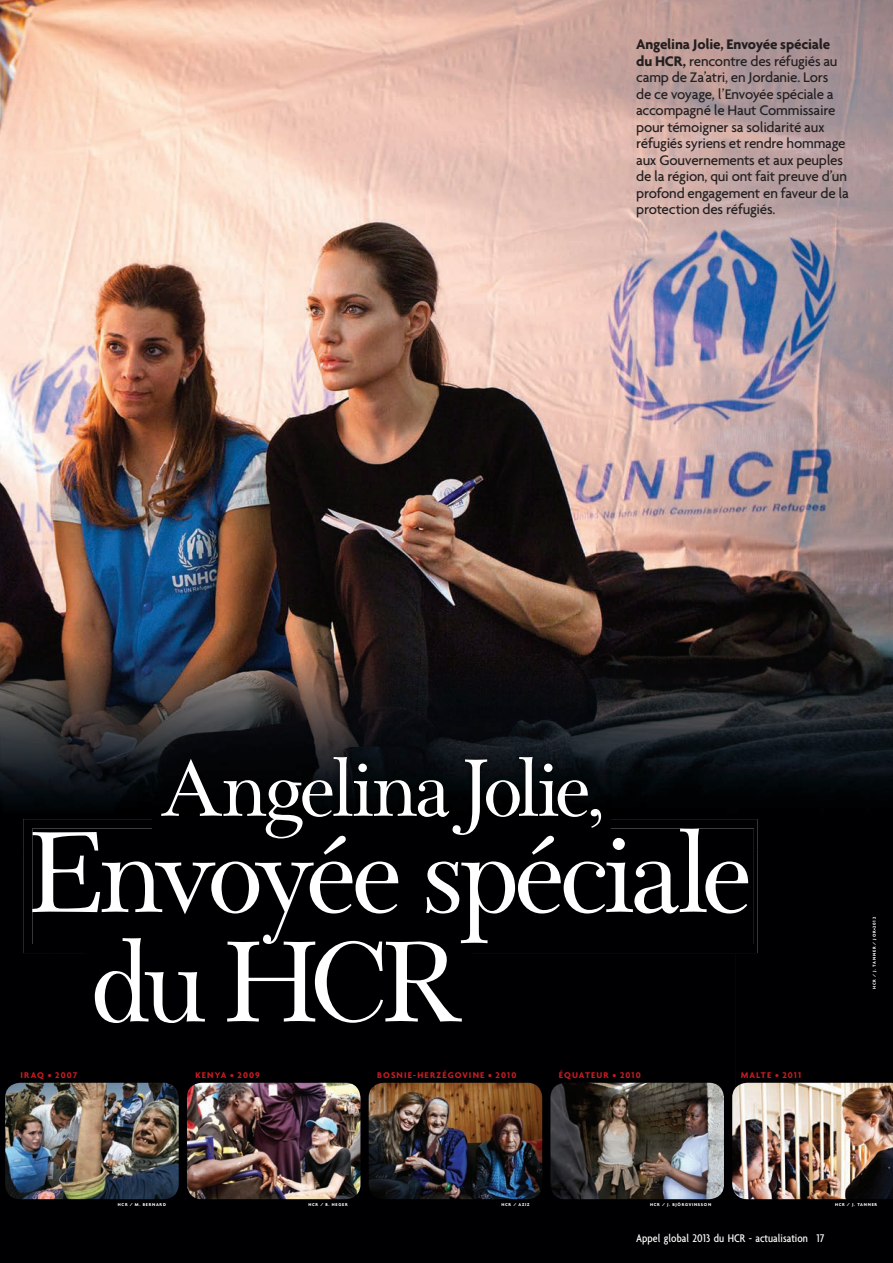
<style>
.page{position:relative;width:893px;height:1263px;background:#fff}
.page>*{position:absolute;margin:0;border:0;box-sizing:border-box;transform-origin:0 0}
.t1{font:127.5px "Wessex";letter-spacing:-.055em;color:#fff}
.t2{font:90px "Wessex";letter-spacing:-.05em;color:#fff}
.t3{font:500 15px/16.5px "Agenda";letter-spacing:-.015em;color:#231f20}
.t4{font:500 condensed 12px "Agenda";color:#fff}
.t5{font:700 9px "Agenda";letter-spacing:.12em;color:#c61c22}
.t6{font:700 4.5px "Agenda";letter-spacing:.16em;color:#fff}
.s1{font-weight:700}
</style>
<div class="page">
<img style="left:0;top:0;width:893px;height:653px">
<div style="left:0;top:1195px;width:893px;height:68px;background:#000002"></div>
<img style="left:0;top:653px;width:157px;height:196px">
<img style="left:157px;top:653px;width:736px;height:98px">
<img style="left:610px;top:751px;width:283px;height:98px">
<div style="left:0;top:849px;width:52px;height:346px;background:#000002"></div>
<div style="left:736px;top:849px;width:157px;height:234px;background:#000002"></div>
<div style="left:52px;top:953px;width:53px;height:130px;background:#000002"></div>
<div style="left:421px;top:953px;width:315px;height:242px;background:#000002"></div>
<div style="left:105px;top:1032px;width:316px;height:163px;background:#000002"></div>
<img style="left:732px;top:1083px;width:161px;height:116px">
<img style="left:550px;top:1083px;width:174px;height:116px">
<img style="left:369px;top:1083px;width:173px;height:116px">
<img style="left:187px;top:1083px;width:173px;height:116px">
<img style="left:5px;top:1083px;width:174px;height:116px">
<div style="left:23px;top:819px;width:734px;height:134px;background:#000002"></div>
<div style="left:32px;top:828px;width:722px;height:116px;background:#000002"></div>
<img style="left:152px;top:748px;width:458px;height:80px">
<div style="left:152px;top:828px;width:458px;height:19px;background:#000002"></div>
<div style="left:85px;top:944px;width:385px;height:88px;background:#000002"></div>
<div style="left:85px;top:928px;width:385px;height:16px;background:#000002"></div>
<p class="t3" style="left:636px;top:36px;width:214px"><span class="s1">Angelina Jolie, Envoyée spéciale du HCR,</span> rencontre des réfugiés au camp de Za’atri, en Jordanie. Lors<br>de ce voyage, l’Envoyée spéciale a accompagné le Haut Commissaire pour témoigner sa solidarité aux réfugiés syriens et rendre hommage aux Gouvernements et aux peuples de la région, qui ont fait preuve d’un profond engagement en faveur de la protection des réfugiés.</p>
<h2 class="t2" style="left:159px;top:741px;width:448px">Angelina Jolie,</h2>
<h1 class="t1" style="left:30px;top:805px;width:725px">Envoyée spéciale</h1>
<h1 class="t1" style="left:90px;top:915px;width:376px">du HCR</h1>
<p class="t5" style="left:21px;top:1069px;width:58px">IRAQ • 2007</p>
<p class="t5" style="left:195px;top:1069px;width:66px">KENYA • 2009</p>
<p class="t5" style="left:377px;top:1069px;width:141px">BOSNIE-HERZÉGOVINE • 2010</p>
<p class="t5" style="left:559px;top:1069px;width:83px">ÉQUATEUR • 2010</p>
<p class="t5" style="left:741px;top:1069px;width:62px">MALTE • 2011</p>
<p class="t6" style="left:872px;top:989px;width:73px;rotate:-90deg">HCR / J. TANNER / JOR•2012</p>
<p class="t6" style="left:118px;top:1201px;width:50px">HCR / M. BERNARD</p>
<p class="t6" style="left:308px;top:1201px;width:41px">HCR / B. HEGER</p>
<p class="t6" style="left:501px;top:1201px;width:30px">HCR / AZIZ</p>
<p class="t6" style="left:650px;top:1201px;width:63px">HCR / J. BJÖRGVINSSON</p>
<p class="t6" style="left:835px;top:1201px;width:44px">HCR / J. TANNER</p>
<p class="t4" style="left:636px;top:1231px;width:190px">Appel global 2013 du HCR - actualisation 17</p>
</div>
